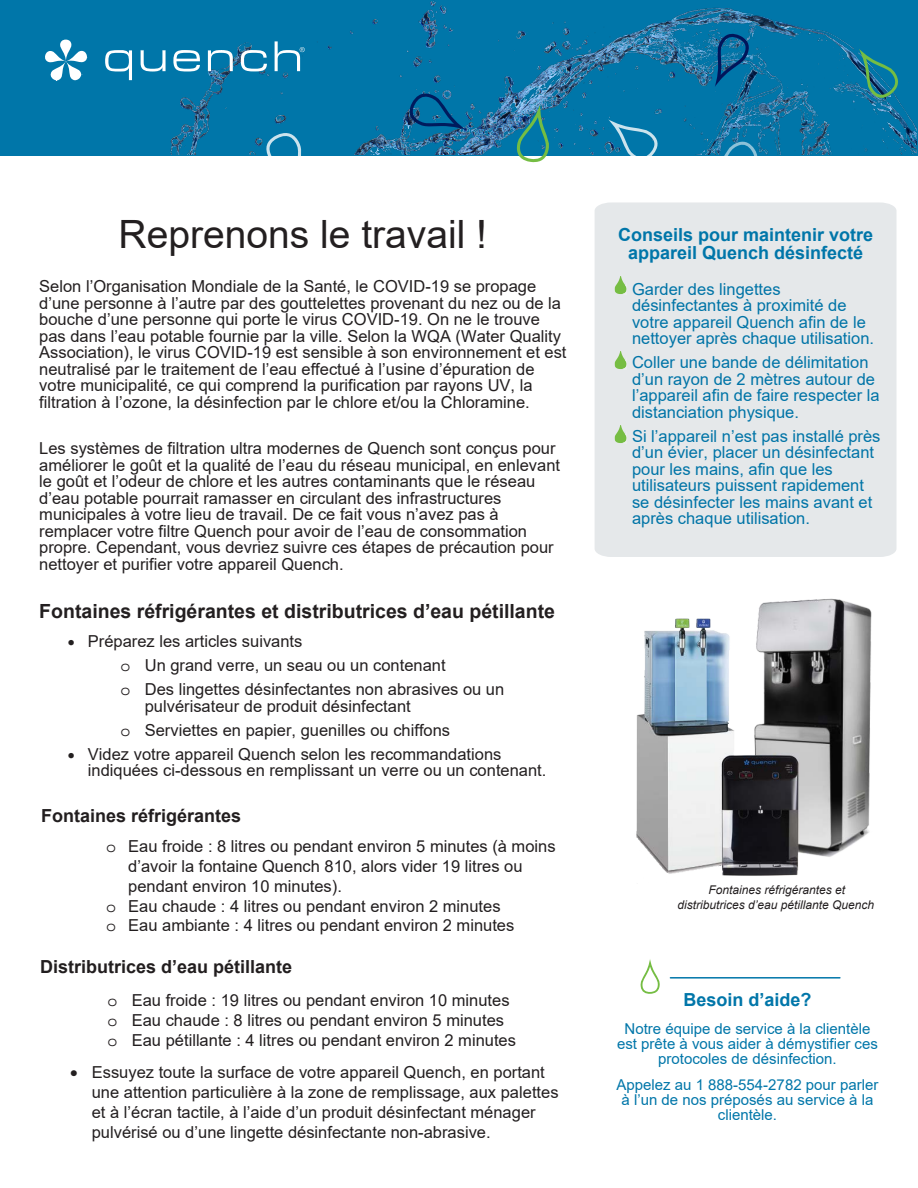
<style>
.page{position:relative;width:918px;height:1188px;background:#fff}
.page>*{position:absolute;margin:0;border:0;box-sizing:border-box;transform-origin:0 0}
.t1{font:39px "Arial";color:#231f20}
.t2{font:700 19.5px "Arial";color:#231f20}
.t3{font:700 18px/18px "Arial";color:#0076a9;text-align:center}
.t4{font:700 18px "Arial";color:#221e1f}
.t5{font:16.5px/16.5px "Arial";color:#231f20}
.t6{font:16.5px/16.5px "Arial";color:#0074a7}
.t7{font:16.5px/19.8px "Arial";color:#221e1f}
.t8{font:15px/15px "Arial";color:#0076a9;text-align:center}
.t9{font:italic 12px/14.4px "Arial";color:#231f20;text-align:center}
.s1{font-family:"Courier Std";color:#221e1f}
.s2{font-family:"Courier Std"}
</style>
<div class="page">
<div style="left:0;top:0;width:918px;height:156px;background:#0076a9"></div>
<img style="left:87px;top:0;width:829px;height:154px">
<div style="left:60px;top:40px;width:11px;height:21px;background:#fff;border-radius:5px"></div>
<svg style="left:45px;top:51px;width:42px;height:29px"></svg>
<svg style="left:105px;top:50px;width:27px;height:30px"></svg>
<svg style="left:141px;top:50px;width:25px;height:21px"></svg>
<svg style="left:173px;top:50px;width:27px;height:21px"></svg>
<svg style="left:208px;top:50px;width:25px;height:21px"></svg>
<svg style="left:241px;top:50px;width:26px;height:21px"></svg>
<svg style="left:275px;top:41px;width:30px;height:30px"></svg>
<svg style="left:406px;top:91px;width:66px;height:43px"></svg>
<svg style="left:698px;top:138px;width:64px;height:18px"></svg>
<svg style="left:695px;top:27px;width:60px;height:63px"></svg>
<svg style="left:608px;top:107px;width:55px;height:49px"></svg>
<img style="left:500px;top:104px;width:62px;height:59px">
<svg style="left:845px;top:49px;width:60px;height:55px"></svg>
<svg style="left:261px;top:128px;width:59px;height:28px"></svg>
<div style="left:595px;top:202px;width:302px;height:355px;background:#e5e8ea"></div>
<svg style="left:640px;top:959px;width:20px;height:35px"></svg>
<hr style="left:670px;top:977px;width:170px;height:2px;background:#0076a9">
<img style="left:636px;top:598px;width:236px;height:278px">
<img style="left:615px;top:424px;width:11px;height:19px">
<img style="left:615px;top:275px;width:11px;height:20px">
<img style="left:615px;top:350px;width:11px;height:20px">
<h1 class="t1" style="left:119px;top:207px;width:370px">Reprenons le travail !</h1>
<p class="t5" style="left:39px;top:278px;width:529px">Selon l’Organisation Mondiale de la Santé, le COVID-19 se propage d’une personne à l’autre par des gouttelettes provenant du nez ou de la bouche d’une personne qui porte le virus COVID-19. On ne le trouve pas dans l’eau potable fournie par la ville. Selon la WQA (Water Quality Association), le virus COVID-19 est sensible à son environnement et est neutralisé par le traitement de l’eau effectué à l’usine d’épuration de votre municipalité, ce qui comprend la purification par rayons UV, la filtration à l’ozone, la désinfection par le chlore et/ou la Chloramine.</p>
<p class="t5" style="left:39px;top:440px;width:522px">Les systèmes de filtration ultra modernes de Quench sont conçus pour améliorer le goût et la qualité de l’eau du réseau municipal, en enlevant le goût et l’odeur de chlore et les autres contaminants que le réseau d’eau potable pourrait ramasser en circulant des infrastructures municipales à votre lieu de travail. De ce fait vous n’avez pas à remplacer votre filtre Quench pour avoir de l’eau de consommation propre. Cependant, vous devriez suivre ces étapes de précaution pour nettoyer et purifier votre appareil Quench.</p>
<p class="t2" style="left:39px;top:598px;width:517px">Fontaines réfrigérantes et distributrices d’eau pétillante</p>
<p class="t5" style="left:120px;top:629px;width:385px;line-height:24px;text-indent:-53px">• Préparez les articles suivants<br><span class="s1">o</span> Un grand verre, un seau ou un contenant<br><span class="s1">o</span> Des lingettes désinfectantes non abrasives ou un</p>
<p class="t5" style="left:120px;top:694px;width:331px;line-height:24px;text-indent:24px">pulvérisateur de produit désinfectant<br><span class="s1">o</span> Serviettes en papier, guenilles ou chiffons</p>
<p class="t5" style="left:88px;top:746px;width:460px;text-indent:-20px">• Videz votre appareil Quench selon les recommandations indiquées ci-dessous en remplissant un verre ou un contenant.</p>
<p class="t4" style="left:41px;top:803px;width:202px">Fontaines réfrigérantes</p>
<p class="t7" style="left:106px;top:836px;width:451px"><span class="s2">o</span> Eau froide : 8 litres ou pendant environ 5 minutes (à moins</p>
<p class="t7" style="left:128px;top:856px;width:396px">d’avoir la fontaine Quench 810, alors vider 19 litres ou</p>
<p class="t7" style="left:128px;top:876px;width:215px">pendant environ 10 minutes).</p>
<p class="t7" style="left:106px;top:896px;width:396px"><span class="s2">o</span> Eau chaude : 4 litres ou pendant environ 2 minutes</p>
<p class="t7" style="left:106px;top:916px;width:410px"><span class="s2">o</span> Eau ambiante : 4 litres ou pendant environ 2 minutes</p>
<p class="t4" style="left:40px;top:954px;width:254px">Distributrices d’eau pétillante</p>
<p class="t7" style="left:107px;top:990px;width:410px"><span class="s2">o</span> Eau froide : 19 litres ou pendant environ 10 minutes <span class="s2">o</span> Eau chaude : 8 litres ou pendant environ 5 minutes <span class="s2">o</span> Eau pétillante : 4 litres ou pendant environ 2 minutes</p>
<p class="t5" style="left:92px;top:1063px;width:468px;line-height:19.8px;text-indent:-22px">• Essuyez toute la surface de votre appareil Quench, en portant une attention particulière à la zone de remplissage, aux palettes et à l’écran tactile, à l’aide d’un produit désinfectant ménager pulvérisé ou d’une lingette désinfectante non-abrasive.</p>
<p class="t3" style="left:618px;top:225px;width:257px">Conseils pour maintenir votre appareil Quench désinfecté</p>
<p class="t6" style="left:632px;top:280px;width:244px">Garder des lingettes désinfectantes à proximité de votre appareil Quench afin de le nettoyer après chaque utilisation.</p>
<p class="t6" style="left:632px;top:354px;width:249px">Coller une bande de délimitation d’un rayon de 2 mètres autour de l’appareil afin de faire respecter la distanciation physique.</p>
<p class="t6" style="left:632px;top:427px;width:250px">Si l’appareil n’est pas installé près d’un évier, placer un désinfectant pour les mains, afin que les utilisateurs puissent rapidement se désinfecter les mains avant et après chaque utilisation.</p>
<p class="t9" style="left:678px;top:883px;width:198px">Fontaines réfrigérantes et distributrices d’eau pétillante Quench</p>
<p class="t3" style="left:683px;top:991px;width:130px">Besoin d’aide?</p>
<p class="t8" style="left:617px;top:1022px;width:262px">Notre équipe de service à la clientèle est prête à vous aider à démystifier ces protocoles de désinfection.</p>
<p class="t8" style="left:617px;top:1077px;width:263px">Appelez au 1 888-554-2782 pour parler à l’un de nos préposés au service à la clientèle.</p>
</div>
